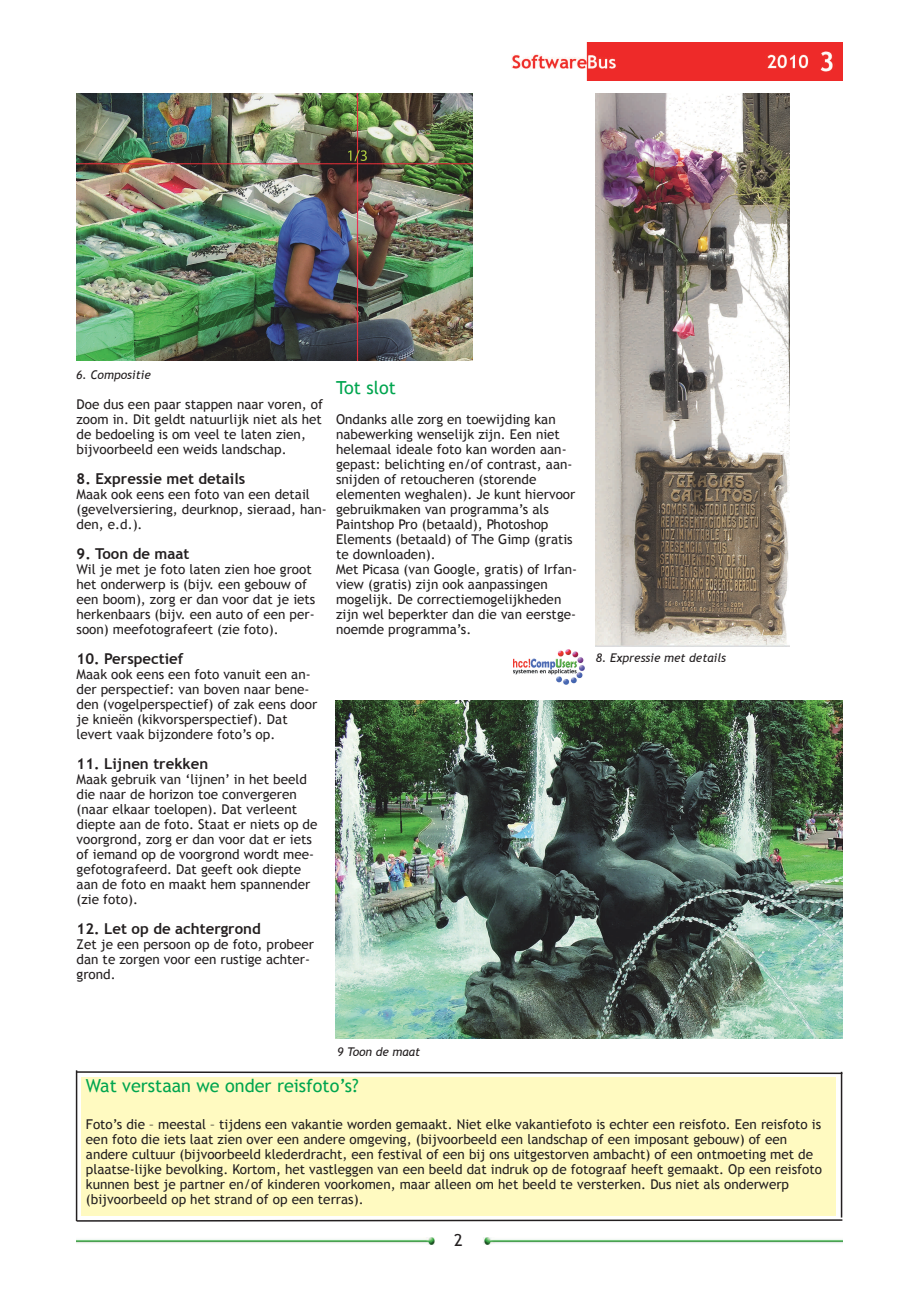
<style>
.page{position:relative;width:919px;height:1289px;background:#fff}
.page>*{position:absolute;margin:0;border:0;box-sizing:border-box;transform-origin:0 0}
.t1{font:18px "Trebuchet MS";color:#00a54f}
.t2{font:16.5px "Trebuchet MS";color:#231f20}
.t3{font:700 15px "Trebuchet MS";color:#231f20}
.t4{font:13.5px/15px "Trebuchet MS";color:#231f20}
.t5{font:italic 12px "Trebuchet MS";color:#231f20}
</style>
<div class="page">
<img style="left:511px;top:43px;width:331px;height:38px">
<img style="left:77px;top:1237px;width:358px;height:7px">
<img style="left:483px;top:1237px;width:359px;height:7px">
<img style="left:77px;top:94px;width:396px;height:266px">
<div style="left:82px;top:1077px;width:753px;height:138px;background:#fffac1"></div>
<svg style="left:75px;top:1218px;width:768px;height:4px"></svg>
<hr style="left:76px;top:1070px;width:1px;height:150px;background:#231f20">
<hr style="left:840px;top:1071px;width:2px;height:146px;background:#231f20">
<svg style="left:75px;top:1070px;width:768px;height:4px"></svg>
<img style="left:336px;top:700px;width:506px;height:338px">
<img style="left:595px;top:94px;width:194px;height:552px">
<img style="left:513px;top:649px;width:71px;height:35px">
<p class="t5" style="left:76px;top:368px;width:76px">6. Compositie</p>
<p class="t4" style="left:77px;top:397px;width:248px">Doe dus een paar stappen naar voren, of zoom in. Dit geldt natuurlijk niet als het de bedoeling is om veel te laten zien, bijvoorbeeld een weids landschap.</p>
<p class="t3" style="left:77px;top:470px;width:170px">8. Expressie met details</p>
<p class="t4" style="left:77px;top:487px;width:252px">Maak ook eens een foto van een detail (gevelversiering, deurknop, sieraad, han‐ den, e.d.).</p>
<p class="t3" style="left:77px;top:545px;width:114px">9. Toon de maat</p>
<p class="t4" style="left:77px;top:562px;width:240px">Wil je met je foto laten zien hoe groot het onderwerp is (bijv. een gebouw of een boom), zorg er dan voor dat je iets herkenbaars (bijv. een auto of een per‐ soon) meefotografeert (zie foto).</p>
<p class="t3" style="left:77px;top:650px;width:108px">10. Perspectief</p>
<p class="t4" style="left:77px;top:667px;width:242px">Maak ook eens een foto vanuit een an‐ der perspectief: van boven naar bene‐ den (vogelperspectief) of zak eens door je knieën (kikvorsperspectief). Dat levert vaak bijzondere foto’s op.</p>
<p class="t3" style="left:77px;top:755px;width:133px">11. Lijnen trekken</p>
<p class="t4" style="left:77px;top:772px;width:242px">Maak gebruik van ‘lijnen’ in het beeld die naar de horizon toe convergeren (naar elkaar toelopen). Dat verleent diepte aan de foto. Staat er niets op de voorgrond, zorg er dan voor dat er iets of iemand op de voorgrond wordt mee‐ gefotografeerd. Dat geeft ook diepte aan de foto en maakt hem spannender (zie foto).</p>
<p class="t3" style="left:77px;top:920px;width:186px">12. Let op de achtergrond</p>
<p class="t4" style="left:77px;top:937px;width:239px">Zet je een persoon op de foto, probeer dan te zorgen voor een rustige achter‐ grond.</p>
<h1 class="t1" style="left:336px;top:377px;width:61px">Tot slot</h1>
<p class="t4" style="left:336px;top:412px;width:242px">Ondanks alle zorg en toewijding kan nabewerking wenselijk zijn. Een niet helemaal ideale foto kan worden aan‐ gepast: belichting en/of contrast, aan‐ snijden of retoucheren (storende elementen weghalen). Je kunt hiervoor gebruikmaken van programma’s als Paintshop Pro (betaald), Photoshop Elements (betaald) of The Gimp (gratis te downloaden).<br>Met Picasa (van Google, gratis) of Irfan‐ view (gratis) zijn ook aanpassingen mogelijk. De correctiemogelijkheden zijn wel beperkter dan die van eerstge‐ noemde programma’s.</p>
<p class="t5" style="left:595px;top:651px;width:132px">8. Expressie met details</p>
<p class="t5" style="left:337px;top:1045px;width:84px">9 Toon de maat</p>
<h1 class="t1" style="left:86px;top:1075px;width:274px">Wat verstaan we onder reisfoto’s?</h1>
<p class="t4" style="left:86px;top:1117px;width:737px">Foto’s die – meestal – tijdens een vakantie worden gemaakt. Niet elke vakantiefoto is echter een reisfoto. Een reisfoto is een foto die iets laat zien over een andere omgeving, (bijvoorbeeld een landschap of een imposant gebouw) of een andere cultuur (bijvoorbeeld klederdracht, een festival of een bij ons uitgestorven ambacht) of een ontmoeting met de plaatse‐lijke bevolking. Kortom, het vastleggen van een beeld dat indruk op de fotograaf heeft gemaakt. Op een reisfoto kunnen best je partner en/of kinderen voorkomen, maar alleen om het beeld te versterken. Dus niet als onderwerp (bijvoorbeeld op het strand of op een terras).</p>
<p class="t2" style="left:454px;top:1230px;width:10px">2</p>
</div>
